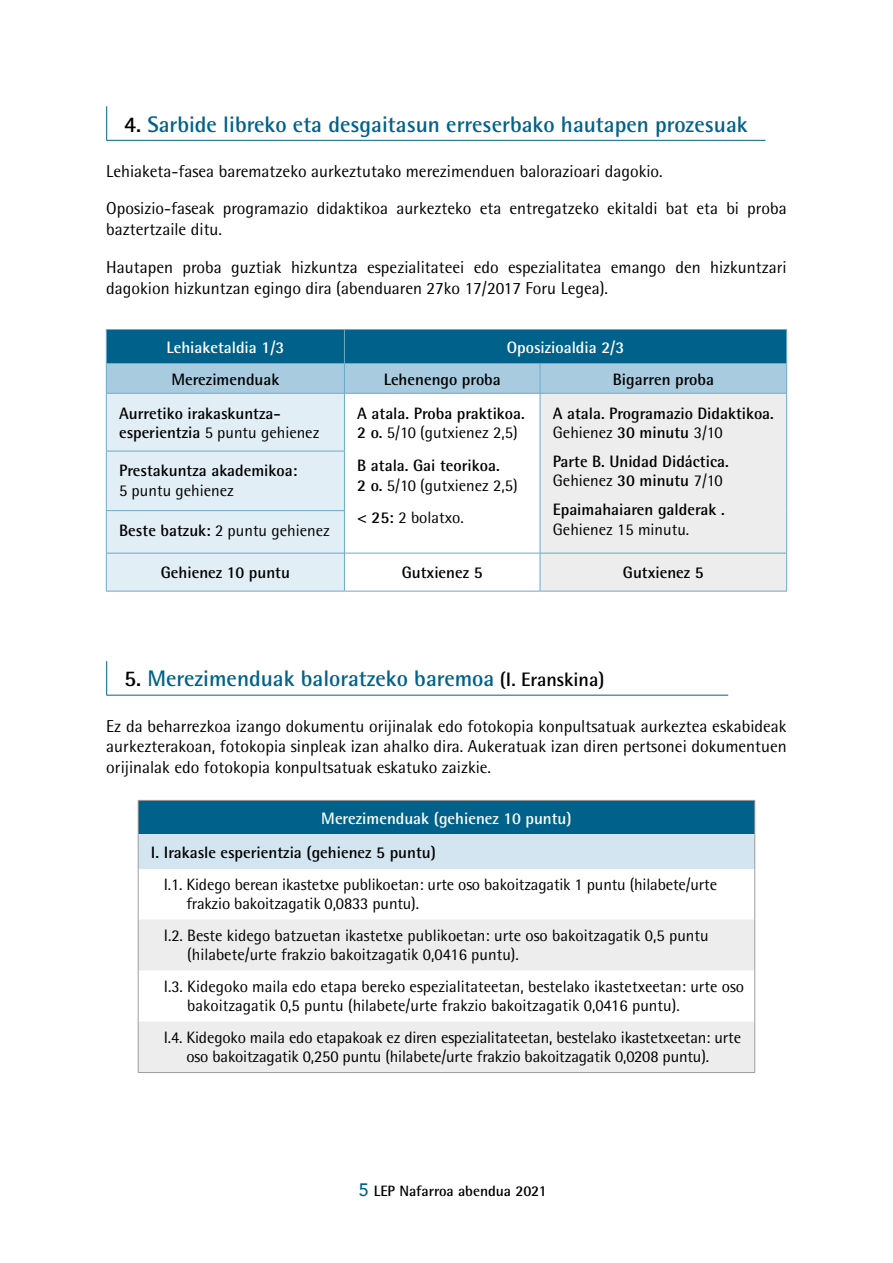
<style>
.page{position:relative;width:893px;height:1263px;background:#fff}
.page>*{position:absolute;margin:0;border:0;box-sizing:border-box;transform-origin:0 0}
.t1{font:700 22.5px "Rotis Semi Sans";color:#00628b}
.t2{font:17.25px/37.7px "Rotis Semi Sans";color:#000}
.t3{font:16.5px/19.8px "Rotis Semi Sans";color:#000}
.t4{font:700 16.5px/19.8px "Rotis Semi Sans";color:#000}
.t5{font:700 16.5px "Rotis Semi Sans";color:#fff}
.t6{font:700 15px "Rotis Semi Sans";color:#000}
.s1{color:#000}
.s2{font-weight:400}
.s3{font-weight:700}
.s4{font-size:19.5px;color:#000}
.s5{font-family:"Avenir";font-weight:500;font-size:18px;color:#00628b}
</style>
<div class="page">
<hr style="left:106px;top:106px;width:1px;height:34px;background:#00628b">
<hr style="left:106px;top:140px;width:659px;height:1px;background:#00628b">
<div style="left:107px;top:394px;width:237px;height:197px;background:#e2eef5"></div>
<div style="left:541px;top:394px;width:245px;height:197px;background:#ededed"></div>
<svg style="left:106px;top:329px;width:681px;height:64px;background:#4f93b2"></svg>
<hr style="left:106px;top:393px;width:1px;height:58px;background:#6caac7">
<hr style="left:106px;top:393px;width:238px;height:1px;background:#6caac7">
<hr style="left:344px;top:393px;width:1px;height:58px;background:#6caac7">
<hr style="left:344px;top:393px;width:196px;height:1px;background:#6caac7">
<hr style="left:540px;top:393px;width:1px;height:58px;background:#6caac7">
<hr style="left:540px;top:451px;width:1px;height:60px;background:#6caac7">
<hr style="left:540px;top:511px;width:1px;height:42px;background:#6caac7">
<hr style="left:540px;top:393px;width:247px;height:1px;background:#6caac7">
<hr style="left:786px;top:393px;width:1px;height:58px;background:#6caac7">
<hr style="left:786px;top:451px;width:1px;height:60px;background:#6caac7">
<hr style="left:786px;top:511px;width:1px;height:42px;background:#6caac7">
<hr style="left:106px;top:451px;width:1px;height:59px;background:#6caac7">
<hr style="left:106px;top:451px;width:239px;height:1px;background:#6caac7">
<hr style="left:344px;top:451px;width:1px;height:59px;background:#6caac7">
<hr style="left:106px;top:511px;width:1px;height:42px;background:#6caac7">
<hr style="left:106px;top:510px;width:239px;height:1px;background:#6caac7">
<hr style="left:344px;top:511px;width:1px;height:42px;background:#6caac7">
<hr style="left:106px;top:553px;width:1px;height:38px;background:#6caac7">
<hr style="left:106px;top:553px;width:238px;height:1px;background:#6caac7">
<hr style="left:106px;top:591px;width:238px;height:1px;background:#6caac7">
<hr style="left:344px;top:553px;width:1px;height:38px;background:#6caac7">
<hr style="left:344px;top:553px;width:196px;height:1px;background:#6caac7">
<hr style="left:344px;top:591px;width:196px;height:1px;background:#6caac7">
<hr style="left:540px;top:553px;width:1px;height:38px;background:#6caac7">
<hr style="left:540px;top:553px;width:247px;height:1px;background:#6caac7">
<hr style="left:786px;top:553px;width:1px;height:38px;background:#6caac7">
<hr style="left:540px;top:591px;width:247px;height:1px;background:#6caac7">
<hr style="left:106px;top:661px;width:1px;height:34px;background:#00628b">
<hr style="left:106px;top:695px;width:622px;height:1px;background:#00628b">
<div style="left:138px;top:800px;width:617px;height:34px;background:#00628b"></div>
<div style="left:138px;top:834px;width:617px;height:34px;background:#d3e5f0"></div>
<svg style="left:139px;top:920px;width:615px;height:152px;fill:#ededed"></svg>
<hr style="left:138px;top:800px;width:617px;height:1px;background:#9d9d9c">
<hr style="left:138px;top:801px;width:1px;height:33px;background:#9d9d9c">
<hr style="left:754px;top:801px;width:1px;height:33px;background:#9d9d9c">
<hr style="left:138px;top:834px;width:1px;height:34px;background:#9d9d9c">
<hr style="left:754px;top:834px;width:1px;height:34px;background:#9d9d9c">
<hr style="left:138px;top:868px;width:1px;height:51px;background:#9d9d9c">
<hr style="left:754px;top:868px;width:1px;height:51px;background:#9d9d9c">
<hr style="left:138px;top:919px;width:1px;height:51px;background:#9d9d9c">
<hr style="left:754px;top:919px;width:1px;height:51px;background:#9d9d9c">
<hr style="left:138px;top:970px;width:1px;height:51px;background:#9d9d9c">
<hr style="left:754px;top:970px;width:1px;height:51px;background:#9d9d9c">
<hr style="left:138px;top:1021px;width:1px;height:51px;background:#9d9d9c">
<hr style="left:754px;top:1021px;width:1px;height:51px;background:#9d9d9c">
<hr style="left:138px;top:1072px;width:617px;height:1px;background:#9d9d9c">
<h1 class="t1" style="left:124px;top:110px;width:625px"><span class="s1">4.</span> Sarbide libreko eta desgaitasun erreserbako hautapen prozesuak</h1>
<p class="t2" style="left:106px;top:152px;width:682px">Lehiaketa-fasea barematzeko aurkeztutako merezimenduen balorazioari dagokio.<br>Oposizio-faseak programazio didaktikoa aurkezteko eta entregatzeko ekitaldi bat eta bi proba</p>
<p class="t2" style="left:106px;top:210px;width:682px">baztertzaile ditu.<br>Hautapen proba guztiak hizkuntza espezialitateei edo espezialitatea emango den hizkuntzari</p>
<p class="t2" style="left:106px;top:269px;width:503px">dagokion hizkuntzan egingo dira (abenduaren 27ko 17/2017 Foru Legea).</p>
<p class="t5" style="left:166px;top:337px;width:120px">Lehiaketaldia 1/3</p>
<p class="t5" style="left:507px;top:337px;width:119px">Oposizioaldia 2/3</p>
<p class="t4" style="left:171px;top:369px;width:109px">Merezimenduak</p>
<p class="t4" style="left:384px;top:369px;width:119px">Lehenengo proba</p>
<p class="t4" style="left:613px;top:369px;width:103px">Bigarren proba</p>
<p class="t4" style="left:119px;top:403px;width:202px">Aurretiko irakaskuntza&shy;esperientzia <span class="s2">5 puntu gehienez</span></p>
<p class="t4" style="left:357px;top:403px;width:169px">A atala. Proba praktikoa.<br>2 o. <span class="s2">5/10 (gutxienez 2,5)</span></p>
<p class="t4" style="left:357px;top:455px;width:162px">B atala. Gai teorikoa.<br>2 o. <span class="s2">5/10 (gutxienez 2,5)</span></p>
<p class="t3" style="left:357px;top:508px;width:108px"><span class="s3">&lt; 25:</span> 2 bolatxo.</p>
<p class="t4" style="left:553px;top:403px;width:223px">A atala. Programazio Didaktikoa.<br><span class="s2">Gehienez</span> 30 minutu <span class="s2">3/10</span></p>
<p class="t4" style="left:553px;top:451px;width:177px">Parte B. Unidad Didáctica.<br><span class="s2">Gehienez</span> 30 minutu <span class="s2">7/10</span></p>
<p class="t4" style="left:553px;top:499px;width:173px">Epaimahaiaren galderak .</p>
<p class="t3" style="left:553px;top:519px;width:138px">Gehienez 15 minutu.</p>
<p class="t4" style="left:119px;top:460px;width:180px">Prestakuntza akademikoa:</p>
<p class="t3" style="left:119px;top:480px;width:116px">5 puntu gehienez</p>
<p class="t3" style="left:119px;top:520px;width:212px"><span class="s3">Beste batzuk:</span> 2 puntu gehienez</p>
<p class="t4" style="left:161px;top:563px;width:131px">Gehienez 10 puntu</p>
<p class="t4" style="left:402px;top:563px;width:82px">Gutxienez 5</p>
<p class="t4" style="left:623px;top:563px;width:82px">Gutxienez 5</p>
<h1 class="t1" style="left:124px;top:665px;width:482px"><span class="s1">5.</span> Merezimenduak baloratzeko baremoa <span class="s4">(I. Eranskina)</span></h1>
<p class="t2" style="left:106px;top:715px;width:682px;line-height:20.7px;text-align:justify">Ez da beharrezkoa izango dokumentu orijinalak edo fotokopia konpultsatuak aurkeztea eskabideak aurkezterakoan, fotokopia sinpleak izan ahalko dira. Aukeratuak izan diren pertsonei dokumentuen orijinalak edo fotokopia konpultsatuak eskatuko zaizkie.</p>
<p class="t5" style="left:321px;top:808px;width:252px">Merezimenduak (gehienez 10 puntu)</p>
<p class="t4" style="left:151px;top:842px;width:286px">I. Irakasle esperientzia (gehienez 5 puntu)</p>
<p class="t3" style="left:186px;top:874px;width:532px;text-indent:-23px">I.1. Kidego berean ikastetxe publikoetan: urte oso bakoitzagatik 1 puntu (hilabete/urte frakzio bakoitzagatik 0,0833 puntu).</p>
<p class="t3" style="left:187px;top:925px;width:523px;text-indent:-24px">I.2. Beste kidego batzuetan ikastetxe publikoetan: urte oso bakoitzagatik 0,5 puntu (hilabete/urte frakzio bakoitzagatik 0,0416 puntu).</p>
<p class="t3" style="left:187px;top:976px;width:558px;text-indent:-24px">I.3. Kidegoko maila edo etapa bereko espezialitateetan, bestelako ikastetxeetan: urte oso bakoitzagatik 0,5 puntu (hilabete/urte frakzio bakoitzagatik 0,0416 puntu).</p>
<p class="t3" style="left:164px;top:1027px;width:579px;text-align:center">I.4. Kidegoko maila edo etapakoak ez diren espezialitateetan, bestelako ikastetxeetan: urte oso bakoitzagatik 0,250 puntu (hilabete/urte frakzio bakoitzagatik 0,0208 puntu).</p>
<p class="t6" style="left:359px;top:1182px;width:190px"><span class="s5">5</span> LEP Nafarroa abendua 2021</p>
</div>
